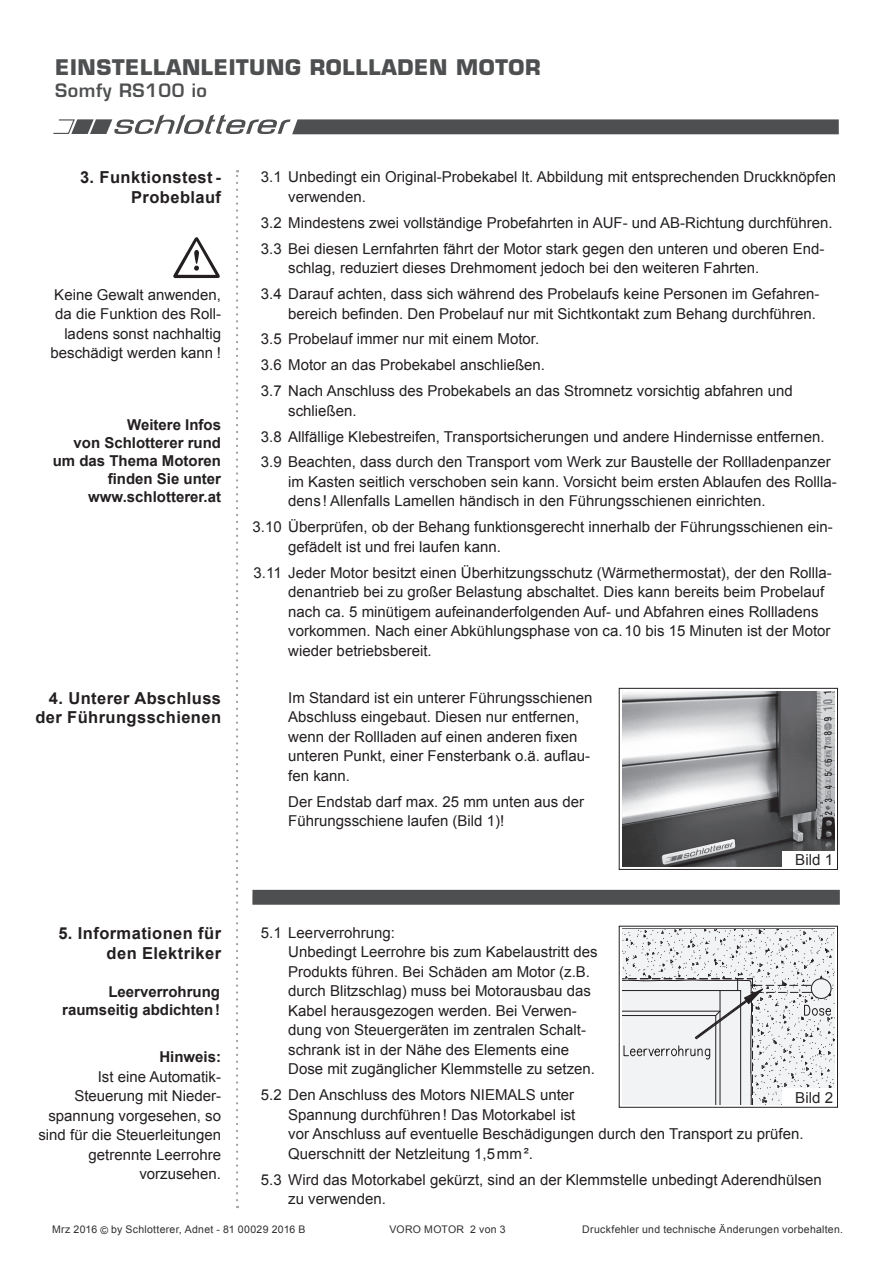
<style>
.page{position:relative;width:893px;height:1263px;background:#fff}
.page>*{position:absolute;margin:0;border:0;box-sizing:border-box;transform-origin:0 0}
.t1{font:700 21px "Eurostile LT Std";letter-spacing:.03em;color:#4e4f50}
.t2{font:600 18px "Eurostile LT Std";letter-spacing:.03em;color:#4e4f50}
.t3{font:700 16.5px/19.5px "Arial";letter-spacing:.025em;color:#231f20;text-align:right}
.t4{font:15.15px "Arial";letter-spacing:.005em;color:#282526}
.t5{font:15px/19.5px "Arial";color:#231f20}
.t6{font:700 15px/18px "Arial";color:#231f20;text-align:right}
.t7{font:10.5px "Arial";letter-spacing:.025em;color:#312f30}
</style>
<div class="page">
<svg style="left:236px;top:170px;width:2px;height:1030px"></svg>
<svg style="left:53px;top:114px;width:786px;height:20px"></svg>
<svg style="left:173px;top:237px;width:47px;height:41px"></svg>
<div style="left:619px;top:688px;width:219px;height:182px;border:1px solid #231f20"></div>
<img style="left:622px;top:691px;width:213px;height:176px">
<div style="left:782px;top:851px;width:54px;height:17px;background:#fff"></div>
<svg style="left:622px;top:929px;width:213px;height:176px"></svg>
<div style="left:782px;top:1088px;width:54px;height:18px;background:#fff"></div>
<div style="left:252px;top:890px;width:588px;height:15px;background:#4e4f50"></div>
<h1 class="t1" style="left:55px;top:54px;width:487px">EINSTELLANLEITUNG ROLLLADEN MOTOR</h1>
<p class="t2" style="left:55px;top:79px;width:153px">Somfy RS100 io</p>
<p class="t3" style="left:80px;top:168px;width:143px">3. Funktionstest -<br>Probeblauf</p>
<p class="t5" style="left:51px;top:285px;width:172px;text-align:right">Keine Gewalt anwenden, da die Funktion des Roll&shy;ladens sonst nachhaltig beschädigt werden kann !</p>
<p class="t6" style="left:53px;top:416px;width:170px">Weitere Infos<br>von Schlotterer rund um das Thema Motoren finden Sie unter www.schlotterer.at</p>
<p class="t5" style="left:288px;top:167px;width:549px;text-indent:-27px">3.1 Unbedingt ein Original-Probekabel lt. Abbildung mit entsprechenden Druckknöpfen verwenden.</p>
<p class="t5" style="left:261px;top:210px;width:573px;line-height:25.8px">3.2 Mindestens zwei vollständige Probefahrten in AUF- und AB-Richtung durchführen.<br>3.3 Bei diesen Lernfahrten fährt der Motor stark gegen den unteren und oberen End-</p>
<p class="t5" style="left:261px;top:255px;width:559px;line-height:25.8px;text-indent:27px">schlag, reduziert dieses Drehmoment jedoch bei den weiteren Fahrten.<br>3.4 Darauf achten, dass sich während des Probelaufs keine Personen im Gefahren-</p>
<p class="t5" style="left:261px;top:300px;width:557px;line-height:25.8px;text-indent:27px">bereich befinden. Den Probelauf nur mit Sichtkontakt zum Behang durchführen.<br>3.5 Probelauf immer nur mit einem Motor.<br>3.6 Motor an das Probekabel anschließen.<br>3.7 Nach Anschluss des Probekabels an das Stromnetz vorsichtig abfahren und</p>
<p class="t5" style="left:261px;top:398px;width:571px;line-height:25.8px;text-indent:27px">schließen.<br>3.8 Allfällige Klebestreifen, Transportsicherungen und andere Hindernisse entfernen.<br>3.9 Beachten, dass durch den Transport vom Werk zur Baustelle der Rollladenpanzer</p>
<p class="t5" style="left:288px;top:472px;width:550px">im Kasten seitlich verschoben sein kann. Vorsicht beim ersten Ablaufen des Rollla&shy;dens ! Allenfalls Lamellen händisch in den Führungsschienen einrichten.</p>
<p class="t5" style="left:288px;top:517px;width:546px;text-indent:-36px">3.10 Überprüfen, ob der Behang funktionsgerecht innerhalb der Führungsschienen ein&shy;gefädelt ist und frei laufen kann.</p>
<p class="t5" style="left:288px;top:563px;width:545px;text-indent:-35px">3.11 Jeder Motor besitzt einen Überhitzungsschutz (Wärmethermostat), der den Rollla&shy;denantrieb bei zu großer Belastung abschaltet. Dies kann bereits beim Probelauf nach ca. 5 minütigem aufeinanderfolgenden Auf- und Abfahren eines Rollladens vorkommen. Nach einer Abkühlungsphase von ca.10 bis 15 Minuten ist der Motor wieder betriebsbereit.</p>
<p class="t3" style="left:35px;top:689px;width:187px">4. Unterer Abschluss der Führungsschienen</p>
<p class="t5" style="left:288px;top:688px;width:306px">Im Standard ist ein unterer Führungsschienen Abschluss eingebaut. Diesen nur entfernen, wenn der Rollladen auf einen anderen fixen unteren Punkt, einer Fensterbank o.ä. auflau&shy;fen kann.</p>
<p class="t5" style="left:288px;top:792px;width:297px">Der Endstab darf max. 25 mm unten aus der<br>Führungsschiene laufen (Bild 1)!</p>
<p class="t4" style="left:795px;top:850px;width:40px">Bild 1</p>
<p class="t3" style="left:58px;top:924px;width:164px">5. Informationen für den Elektriker</p>
<p class="t6" style="left:62px;top:983px;width:159px">Leerverrohrung raumseitig abdichten!</p>
<p class="t6" style="left:159px;top:1049px;width:63px">Hinweis:</p>
<p class="t5" style="left:38px;top:1067px;width:184px;text-align:right">Ist eine Automatik-<br>Steuerung mit Nieder&shy;spannung vorgesehen, so sind für die Steuerleitungen getrennte Leerrohre vorzusehen.</p>
<p class="t5" style="left:288px;top:923px;width:311px;text-indent:-27px">5.1 Leerverrohrung:<br>Unbedingt Leerrohre bis zum Kabelaustritt des Produkts führen. Bei Schäden am Motor (z.B. durch Blitzschlag) muss bei Motorausbau das Kabel herausgezogen werden. Bei Verwen&shy;dung von Steuergeräten im zentralen Schalt&shy;schrank ist in der Nähe des Elements eine Dose mit zugänglicher Klemmstelle zu setzen.</p>
<p class="t5" style="left:288px;top:1085px;width:517px;text-indent:-27px">5.2 Den Anschluss des Motors NIEMALS unter<br>Spannung durchführen! Das Motorkabel ist<br>vor Anschluss auf eventuelle Beschädigungen durch den Transport zu prüfen.<br>Querschnitt der Netzleitung 1,5mm².</p>
<p class="t5" style="left:288px;top:1170px;width:539px;text-indent:-27px">5.3 Wird das Motorkabel gekürzt, sind an der Klemmstelle unbedingt Aderendhülsen --- zu verwenden.</p>
<p class="t4" style="left:795px;top:1088px;width:40px">Bild 2</p>
<p class="t7" style="left:52px;top:1223px;width:255px">Mrz 2016 © by Schlotterer, Adnet - 81 00029 2016 B</p>
<p class="t7" style="left:390px;top:1223px;width:118px">VORO MOTOR 2 von 3</p>
<p class="t7" style="left:582px;top:1223px;width:262px">Druckfehler und technische Änderungen vorbehalten.</p>
</div>
